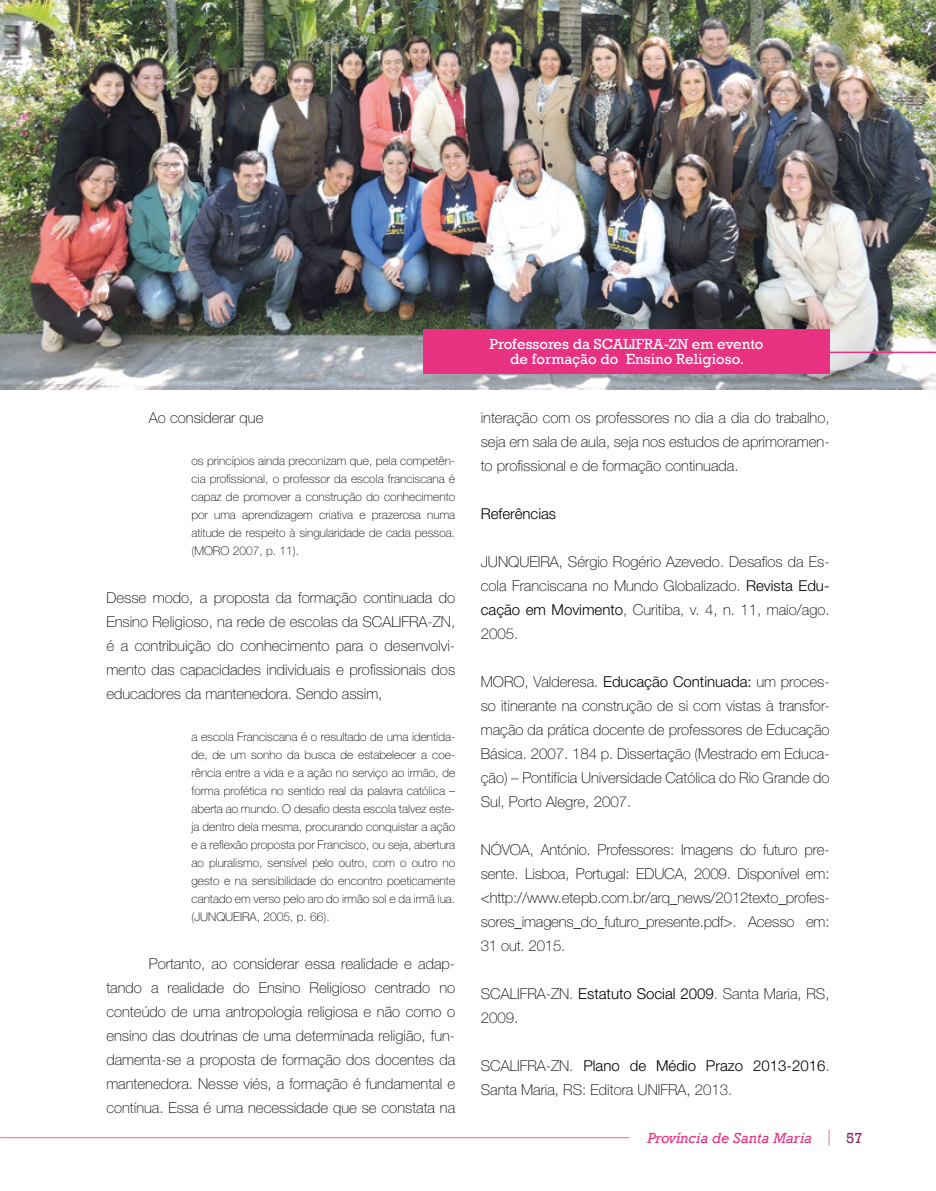
<style>
.page{position:relative;width:936px;height:1191px;background:#fff}
.page>*{position:absolute;margin:0;border:0;box-sizing:border-box;transform-origin:0 0}
.t1{font:100 15px/24px "Helvetica Neue LT Std";color:#000;text-align:justify}
.t2{font:15px/15px "Rockwell";color:#fff;text-align:center}
.t3{font:italic 15px "Rockwell";color:#e83181}
.t4{font:300 15px "Helvetica Neue LT Std";color:#000}
.t5{font:15px "Rockwell";color:#8c2469}
.t6{font:100 12px/18px "Helvetica Neue LT Std";color:#000;text-align:justify}
.s1{font-weight:300}
</style>
<div class="page">
<hr style="left:1px;top:1137px;width:628px;height:1px;background:#ee7ba9">
<svg style="left:828px;top:1130px;width:1px;height:15px"></svg>
<img style="left:0;top:0;width:935px;height:389px">
<div style="left:423px;top:329px;width:406px;height:45px;background:#e83181"></div>
<hr style="left:822px;top:351px;width:113px;height:2px;background:#e83181">
<p class="t1" style="left:149px;top:405px;width:116px">Ao considerar que</p>
<p class="t6" style="left:191px;top:451px;width:265px">os princípios ainda preconizam que, pela competên&shy;cia profissional, o professor da escola franciscana é capaz de promover a construção do conhecimento por uma aprendizagem criativa e prazerosa numa atitude de respeito à singularidade de cada pessoa. (MORO 2007, p. 11).</p>
<p class="t1" style="left:106px;top:585px;width:350px">Desse modo, a proposta da formação continuada do Ensino Religioso, na rede de escolas da SCALIFRA-ZN, é a contribuição do conhecimento para o desenvolvi&shy;mento das capacidades individuais e profissionais dos educadores da mantenedora. Sendo assim,</p>
<p class="t6" style="left:191px;top:727px;width:265px">a escola Franciscana é o resultado de uma identida&shy;de, de um sonho da busca de estabelecer a coe&shy;rência entre a vida e a ação no serviço ao irmão, de forma profética no sentido real da palavra católica – aberta ao mundo. O desafio desta escola talvez este&shy;ja dentro dela mesma, procurando conquistar a ação e a reflexão proposta por Francisco, ou seja, abertura ao pluralismo, sensível pelo outro, com o outro no gesto e na sensibilidade do encontro poeticamente cantado em verso pelo aro do irmão sol e da irmã lua. (JUNQUEIRA, 2005, p. 66).</p>
<p class="t1" style="left:106px;top:951px;width:350px;text-indent:43px">Portanto, ao considerar essa realidade e adap&shy;tando a realidade do Ensino Religioso centrado no conteúdo de uma antropologia religiosa e não como o ensino das doutrinas de uma determinada religião, fun&shy;damenta-se a proposta de formação dos docentes da mantenedora. Nesse viés, a formação é fundamental e contínua. Essa é uma necessidade que se constata na</p>
<p class="t2" style="left:489px;top:337px;width:275px">Professores da SCALIFRA-ZN em evento de formação do Ensino Religioso.</p>
<p class="t1" style="left:480px;top:405px;width:350px">interação com os professores no dia a dia do trabalho, seja em sala de aula, seja nos estudos de aprimoramen&shy;to profissional e de formação continuada.</p>
<p class="t4" style="left:480px;top:504px;width:77px">Referências</p>
<p class="t1" style="left:480px;top:549px;width:350px">JUNQUEIRA, Sérgio Rogério Azevedo. Desafios da Es&shy;cola Franciscana no Mundo Globalizado. <span class="s1">Revista Edu&shy;cação em Movimento</span>, Curitiba, v. 4, n. 11, maio/ago.<br>2005.</p>
<p class="t1" style="left:480px;top:669px;width:350px">MORO, Valderesa. <span class="s1">Educação Continuada:</span> um proces&shy;so itinerante na construção de si com vistas à transfor&shy;mação da prática docente de professores de Educação Básica. 2007. 184 p. Dissertação (Mestrado em Educa&shy;ção) – Pontifícia Universidade Católica do Rio Grande do Sul, Porto Alegre, 2007.</p>
<p class="t1" style="left:480px;top:837px;width:350px">NÓVOA, António. Professores: Imagens do futuro pre&shy;sente. Lisboa, Portugal: EDUCA, 2009. Disponível em: &lt;http://www.etepb.com.br/arq_news/2012texto_profes&shy;sores_imagens_do_futuro_presente.pdf&gt;. Acesso em:<br>31 out. 2015.</p>
<p class="t1" style="left:480px;top:981px;width:350px">SCALIFRA-ZN. <span class="s1">Estatuto Social 2009</span>. Santa Maria, RS,<br>2009.</p>
<p class="t1" style="left:480px;top:1053px;width:350px">SCALIFRA-ZN. <span class="s1">Plano de Médio Prazo 2013-2016</span>.<br>Santa Maria, RS: Editora UNIFRA, 2013.</p>
<p class="t3" style="left:647px;top:1129px;width:166px">Província de Santa Maria</p>
<p class="t5" style="left:846px;top:1129px;width:18px">57</p>
</div>
